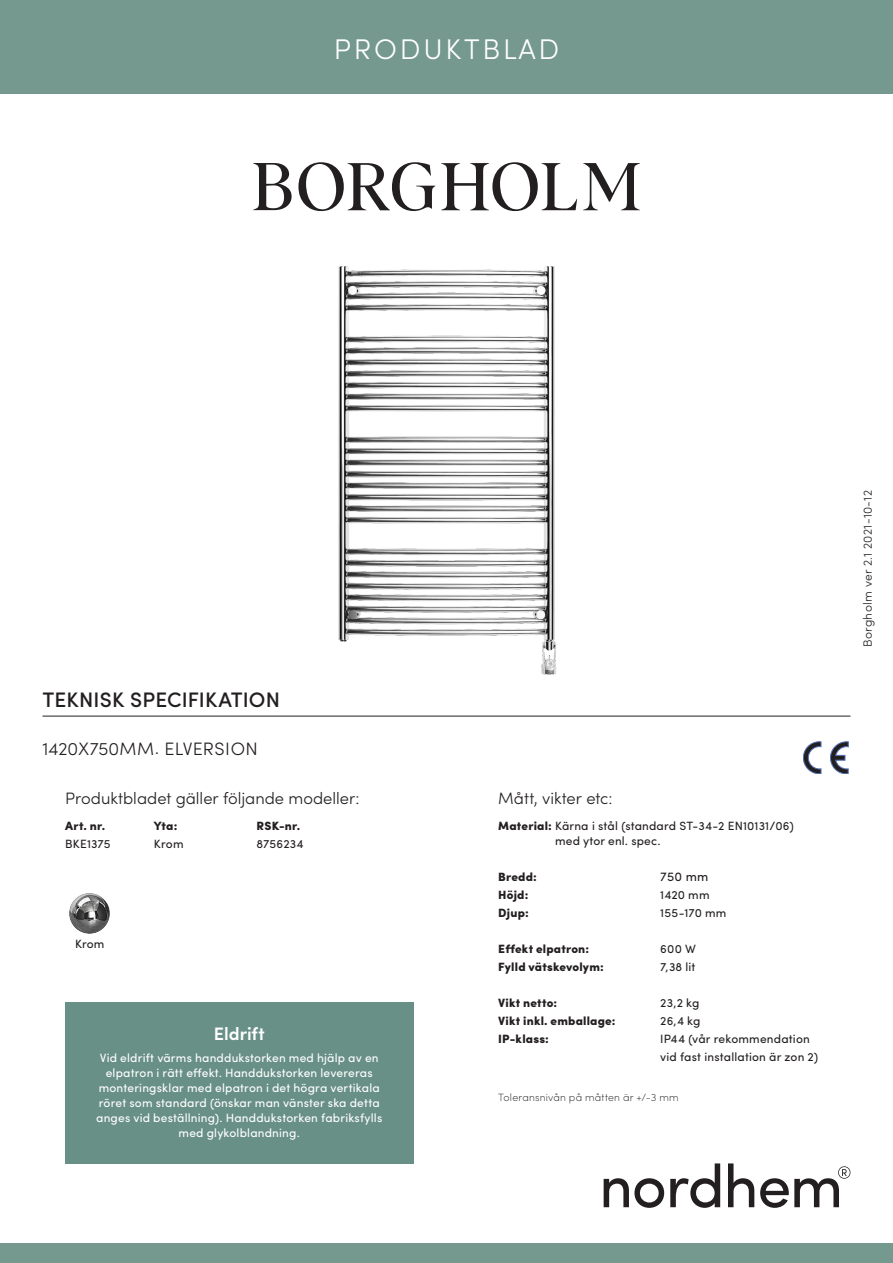
<style>
.page{position:relative;width:893px;height:1263px;background:#fff}
.page>*{position:absolute;margin:0;border:0;box-sizing:border-box;transform-origin:0 0}
.Ingress_centrerat{font:66px "Albra";letter-spacing:.005em;color:#231f20}
.Ingress_centrerat-2{font:300 28.5px "Sofia Pro";letter-spacing:.1em;color:#fff}
.sid_2_h2_blå_med_lin{font:500 21px "Sofia Pro";letter-spacing:.01em;color:#231f20}
.t1{font:300 18px "Sofia Pro";letter-spacing:.01em;color:#231f20}
.sid_2_tabell_fakta{font:600 18px "Sofia Pro";color:#fff}
.Ingress_centrerat-3{font:300 16.5px "Sofia Pro";color:#231f20}
.sid_2_fakta{font:12.75px "Sofia Pro";color:#231f20}
.sid_2_tabell_fakta-2{font:12px/15px "Sofia Pro";letter-spacing:.015em;color:#fff;text-align:center}
.sid_2_fakta-2{font:12px/15px "Sofia Pro";letter-spacing:.01em;color:#231f20}
.sid_2_fakta-3{font:900 12px "Sofia Pro";letter-spacing:.015em;color:#231f20}
.versionsnummer{font:300 12px "Sofia Pro";letter-spacing:.03em;color:#231f20}
.sid_2_fakta-4{font:200 10.5px "Sofia Pro";letter-spacing:.02em;color:#231f20}
.s1{font-weight:900}
</style>
<div class="page">
<svg style="left:604px;top:1178px;width:60px;height:30px"></svg>
<svg style="left:670px;top:1163px;width:50px;height:45px"></svg>
<svg style="left:728px;top:1163px;width:26px;height:44px"></svg>
<svg style="left:760px;top:1166px;width:90px;height:42px"></svg>
<hr style="left:43px;top:716px;width:807px;height:1px;background:#231f20">
<div style="left:0;top:1244px;width:893px;height:19px;background:#75998f"></div>
<div style="left:0;top:0;width:893px;height:94px;background:#75998f"></div>
<img style="left:338px;top:266px;width:218px;height:409px">
<img style="left:70px;top:893px;width:40px;height:40px">
<div style="left:65px;top:1003px;width:348px;height:161px;background:#689086"></div>
<svg style="left:830px;top:742px;width:18px;height:32px"></svg>
<svg style="left:803px;top:742px;width:18px;height:32px"></svg>
<p class="Ingress_centrerat-2" style="left:334px;top:28px;width:227px">PRODUKTBLAD</p>
<p class="Ingress_centrerat" style="left:252px;top:139px;width:391px">BORGHOLM</p>
<p class="sid_2_h2_blå_med_lin" style="left:43px;top:684px;width:239px">TEKNISK SPECIFIKATION</p>
<p class="t1" style="left:43px;top:735px;width:217px">1420X750MM. ELVERSION</p>
<p class="Ingress_centrerat-3" style="left:65px;top:786px;width:296px">Produktbladet gäller följande modeller:</p>
<p class="sid_2_fakta-3" style="left:65px;top:816px;width:41px">Art. nr.</p>
<p class="sid_2_fakta-3" style="left:154px;top:816px;width:25px">Yta:</p>
<p class="sid_2_fakta-3" style="left:257px;top:816px;width:45px">RSK-nr.</p>
<p class="sid_2_fakta-2" style="left:65px;top:836px;width:47px">BKE1375</p>
<p class="sid_2_fakta-2" style="left:154px;top:836px;width:31px">Krom</p>
<p class="sid_2_fakta-2" style="left:257px;top:836px;width:48px">8756234</p>
<p class="sid_2_fakta-2" style="left:75px;top:936px;width:31px">Krom</p>
<p class="sid_2_tabell_fakta" style="left:214px;top:1020px;width:52px">Eldrift</p>
<p class="sid_2_tabell_fakta-2" style="left:96px;top:1049px;width:288px">Vid eldrift värms handdukstorken med hjälp av en elpatron i rätt effekt. Handdukstorken levereras monteringsklar med elpatron i det högra vertikala röret som standard (önskar man vänster ska detta anges vid beställning). Handdukstorken fabriksfylls med glykolblandning.</p>
<p class="versionsnummer" style="left:859px;top:647px;width:158px;rotate:-90deg">Borgholm ver 2.1 2021-10-12</p>
<p class="Ingress_centrerat-3" style="left:498px;top:786px;width:116px">Mått, vikter etc:</p>
<p class="sid_2_fakta-2" style="left:555px;top:818px;width:240px;text-indent:-57px"><span class="s1">Material:</span> Kärna i stål (standard ST-34-2 EN10131/06) med ytor enl. spec.</p>
<p class="sid_2_fakta-3" style="left:498px;top:867px;width:40px">Bredd:</p>
<p class="sid_2_fakta" style="left:660px;top:867px;width:50px">750 mm</p>
<p class="sid_2_fakta-3" style="left:498px;top:885px;width:32px">Höjd:</p>
<p class="sid_2_fakta-2" style="left:660px;top:887px;width:51px">1420 mm</p>
<p class="sid_2_fakta-3" style="left:498px;top:903px;width:32px">Djup:</p>
<p class="sid_2_fakta-2" style="left:660px;top:905px;width:68px">155-170 mm</p>
<p class="sid_2_fakta-3" style="left:498px;top:939px;width:92px">Effekt elpatron:</p>
<p class="sid_2_fakta-2" style="left:660px;top:941px;width:37px">600 W</p>
<p class="sid_2_fakta-3" style="left:498px;top:957px;width:107px">Fylld vätskevolym:</p>
<p class="sid_2_fakta-2" style="left:660px;top:959px;width:37px">7,38 lit</p>
<p class="sid_2_fakta-3" style="left:498px;top:993px;width:61px">Vikt netto:</p>
<p class="sid_2_fakta-2" style="left:660px;top:995px;width:41px">23,2 kg</p>
<p class="sid_2_fakta-3" style="left:498px;top:1011px;width:119px">Vikt inkl. emballage:</p>
<p class="sid_2_fakta-2" style="left:660px;top:1013px;width:42px">26,4 kg</p>
<p class="sid_2_fakta-3" style="left:498px;top:1029px;width:52px">IP-klass:</p>
<p class="sid_2_fakta-2" style="left:660px;top:1029px;width:159px;line-height:18px">IP44 (vår rekommendation vid fast installation är zon 2)</p>
<p class="sid_2_fakta-4" style="left:498px;top:1089px;width:182px">Toleransnivån på måtten är +/-3 mm</p>
</div>
